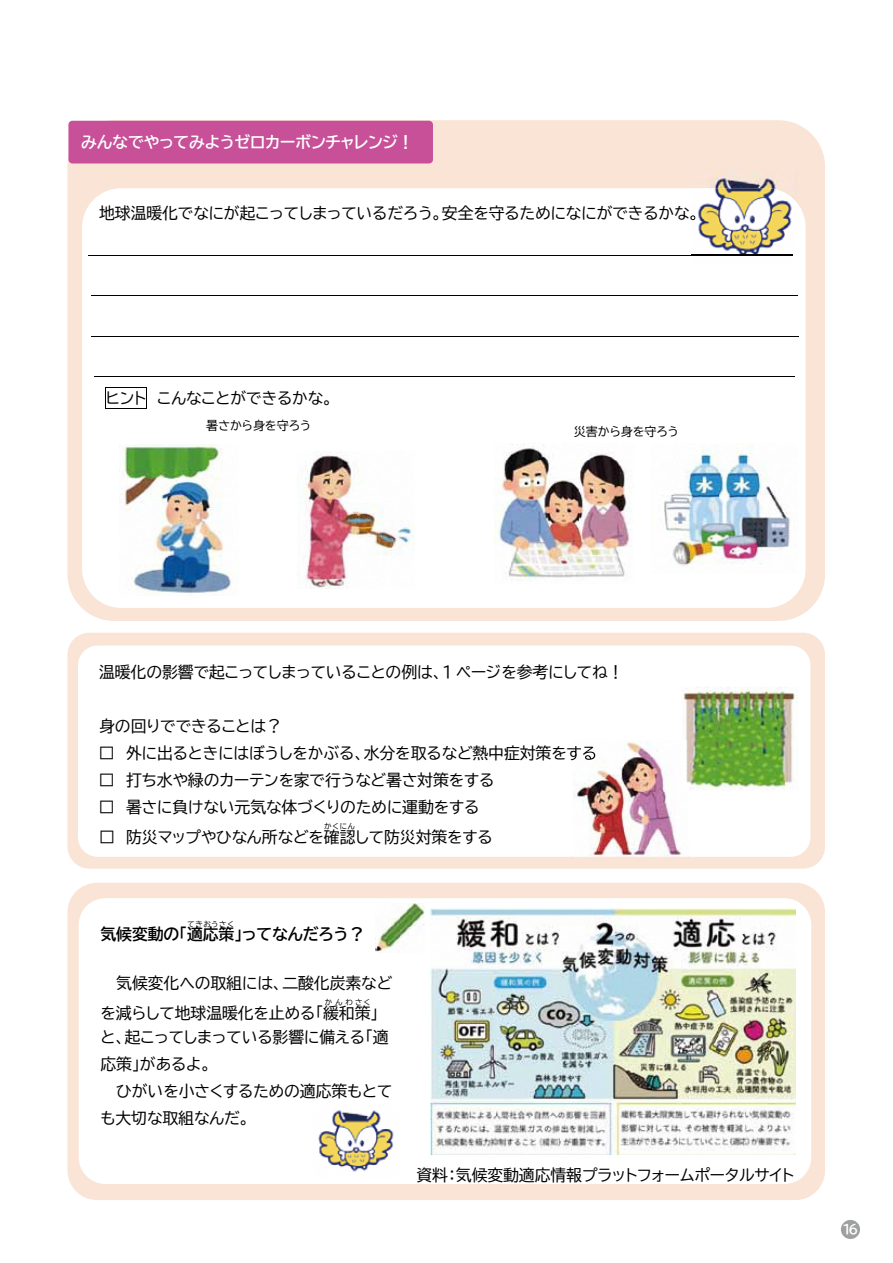
<style>
.page{position:relative;width:893px;height:1263px;background:#fff}
.page>*{position:absolute;margin:0;border:0;box-sizing:border-box;transform-origin:0 0}
.t1{font:15.9px/27px "BIZ UDP Gothic";color:#000}
.t2{font:15.9px "BIZ UDP Gothic Bold";letter-spacing:-.005em;color:#fff}
.t3{font:15.9px "BIZ UDP Gothic Bold";letter-spacing:-.005em;color:#000}
.t4{font:12.75px "BIZ UDP Gothic Bold";color:#fff}
.t5{font:12px "BIZ UDP Gothic";color:#000}
.t6{font:7.5px "BIZ UDP Gothic";letter-spacing:.1em;color:#000}
</style>
<div class="page">
<div style="left:67px;top:120px;width:758px;height:501px;background:#f9e4d5;border-radius:47px"></div>
<div style="left:82px;top:188px;width:724px;height:420px;background:#fff;border-radius:39px"></div>
<hr style="left:106px;top:387px;width:40px;height:1px;background:#000">
<svg style="left:105px;top:387px;width:1px;height:22px"></svg>
<hr style="left:106px;top:408px;width:40px;height:1px;background:#000">
<svg style="left:146px;top:387px;width:1px;height:22px"></svg>
<div style="left:67px;top:633px;width:758px;height:236px;background:#f9e4d5;border-radius:22px"></div>
<div style="left:78px;top:646px;width:732px;height:211px;background:#fff;border-radius:20px"></div>
<div style="left:67px;top:883px;width:758px;height:317px;background:#f9e4d5;border-radius:30px"></div>
<div style="left:79px;top:898px;width:732px;height:286px;background:#fff;border-radius:27px"></div>
<div style="left:68px;top:121px;width:365px;height:42px;background:#c75098;border-radius:4px"></div>
<hr style="left:89px;top:255px;width:703px;height:1px;background:#000">
<hr style="left:91px;top:295px;width:706px;height:1px;background:#000">
<hr style="left:91px;top:336px;width:708px;height:1px;background:#000">
<hr style="left:94px;top:376px;width:701px;height:1px;background:#000">
<img style="left:708px;top:171px;width:86px;height:17px">
<img style="left:692px;top:188px;width:106px;height:68px">
<img style="left:692px;top:205px;width:3px;height:16px">
<img style="left:692px;top:253px;width:88px;height:1px">
<img style="left:692px;top:255px;width:100px;height:1px">
<img style="left:682px;top:687px;width:116px;height:103px">
<img style="left:297px;top:454px;width:117px;height:135px">
<img style="left:119px;top:445px;width:120px;height:151px">
<img style="left:495px;top:444px;width:137px;height:137px">
<img style="left:663px;top:444px;width:127px;height:122px">
<img style="left:431px;top:909px;width:364px;height:245px">
<img style="left:376px;top:903px;width:49px;height:49px">
<img style="left:573px;top:742px;width:111px;height:115px">
<img style="left:572px;top:745px;width:10px;height:16px">
<img style="left:573px;top:745px;width:8px;height:16px">
<svg style="left:583px;top:747px;width:12px;height:13px"></svg>
<img style="left:681px;top:741px;width:7px;height:50px">
<img style="left:318px;top:1110px;width:76px;height:62px">
<div style="left:841px;top:1220px;width:19px;height:19px;background:#9fa0a0;border-radius:50%"></div>
<p class="t2" style="left:81px;top:134px;width:334px">みんなでやってみようゼロカーボンチャレンジ！</p>
<p class="t1" style="left:99px;top:199px;width:601px">地球温暖化でなにが起こってしまっているだろう。安全を守るためになにができるかな。</p>
<p class="t1" style="left:106px;top:384px;width:228px">ヒント こんなことができるかな。</p>
<p class="t5" style="left:206px;top:419px;width:106px">暑さから身を守ろう</p>
<p class="t5" style="left:574px;top:425px;width:107px">災害から身を守ろう</p>
<p class="t1" style="left:99px;top:659px;width:526px">温暖化の影響で起こってしまっていることの例は、1 ページを参考にしてね！</p>
<p class="t1" style="left:99px;top:713px;width:184px">身の回りでできることは？</p>
<p class="t1" style="left:99px;top:740px;width:499px">□ 外に出るときにはぼうしをかぶる、水分を取るなど熱中症対策をする</p>
<p class="t1" style="left:99px;top:767px;width:397px">□ 打ち水や緑のカーテンを家で行うなど暑さ対策をする</p>
<p class="t1" style="left:99px;top:794px;width:382px">□ 暑さに負けない元気な体づくりのために運動をする</p>
<p class="t1" style="left:99px;top:823px;width:395px">□ 防災マップやひなん所などを確認して防災対策をする</p>
<p class="t6" style="left:324px;top:822px;width:32px">かくにん</p>
<p class="t6" style="left:187px;top:920px;width:48px">てきおうさく</p>
<p class="t3" style="left:100px;top:926px;width:266px">気候変動の「適応策」ってなんだろう？</p>
<p class="t1" style="left:100px;top:968px;width:293px;line-height:29.5px;text-indent:16px">気候変化への取組には、二酸化炭素などを減らして地球温暖化を止める「緩和策」</p>
<p class="t6" style="left:325px;top:999px;width:47px">かんわさく</p>
<p class="t1" style="left:100px;top:1024px;width:290px">と、起こってしまっている影響に備える「適応策」があるよ。</p>
<p class="t1" style="left:100px;top:1078px;width:293px;text-indent:16px">ひがいを小さくするための適応策もとても大切な取組なんだ。</p>
<p class="t1" style="left:416px;top:1161px;width:379px">資料：気候変動適応情報プラットフォームポータルサイト</p>
<p class="t4" style="left:843px;top:1223px;width:17px">16</p>
</div>
